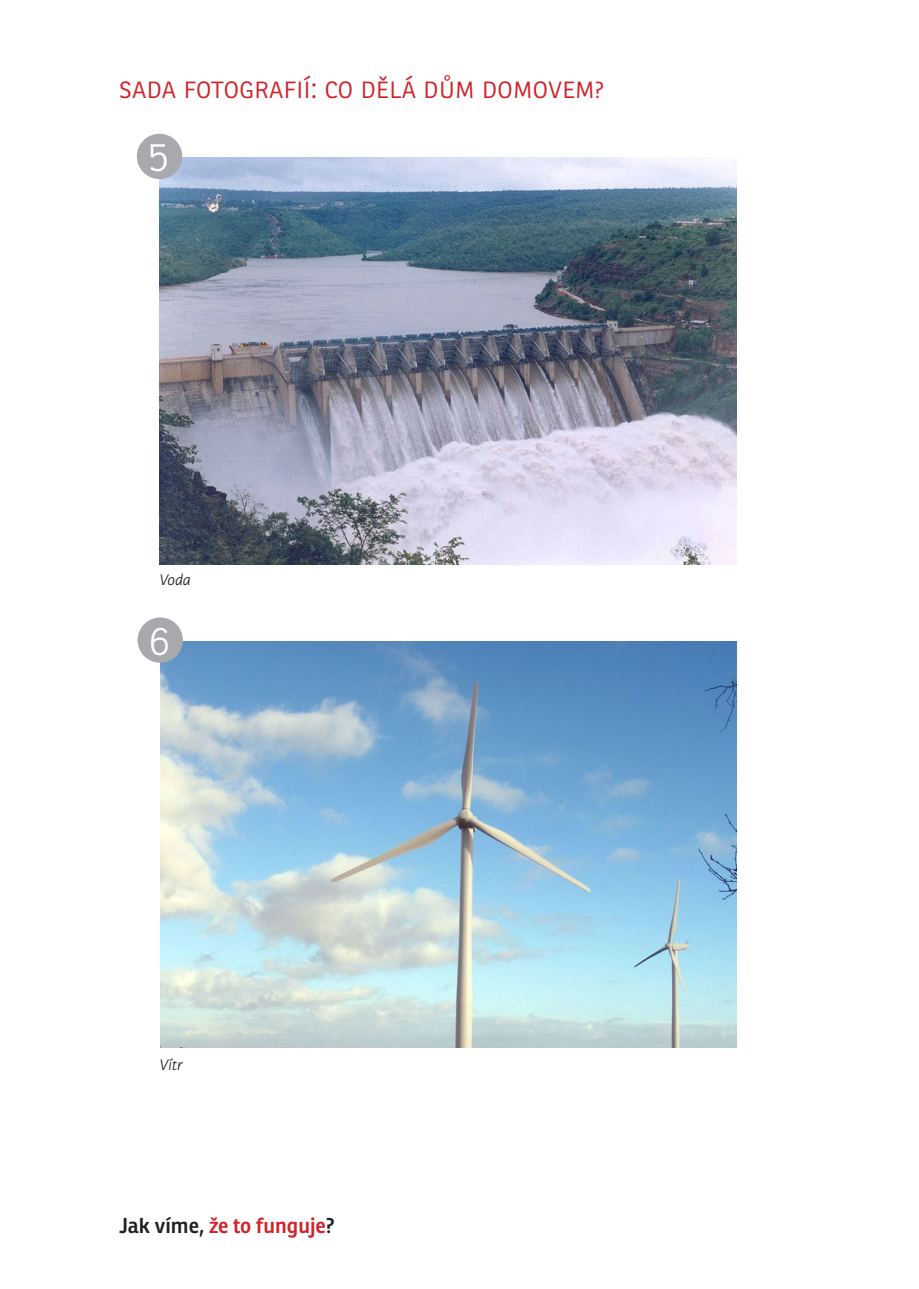
<style>
.page{position:relative;width:919px;height:1289px;background:#fff}
.page>*{position:absolute;margin:0;border:0;box-sizing:border-box;transform-origin:0 0}
.t1{font:300 39px "Ronnia";color:#fff}
.zaznamový_arch{font:300 28.5px "Ronnia";color:#d1232a}
.t2{font:600 21px "Ronnia";color:#d1232a}
.text{font:italic 300 16.5px "Karmina Sans";color:#231f20}
.s1{color:#231f20}
</style>
<div class="page">
<img style="left:159px;top:157px;width:577px;height:407px">
<img style="left:160px;top:641px;width:576px;height:406px">
<div style="left:137px;top:134px;width:45px;height:45px;background:#a8a9ad;border-radius:50%"></div>
<div style="left:137px;top:617px;width:46px;height:45px;background:#a8a9ad;border-radius:50%"></div>
<p class="zaznamový_arch" style="left:119px;top:70px;width:486px">Sada fotografií: Co dělá dům domovem?</p>
<p class="t1" style="left:149px;top:133px;width:21px">5</p>
<p class="text" style="left:159px;top:571px;width:32px">Voda</p>
<p class="t1" style="left:149px;top:617px;width:22px">6</p>
<p class="text" style="left:159px;top:1055px;width:24px">Vítr</p>
<p class="t2" style="left:119px;top:1212px;width:217px"><span class="s1">Jak víme,</span> že to funguje<span class="s1">?</span></p>
</div>
